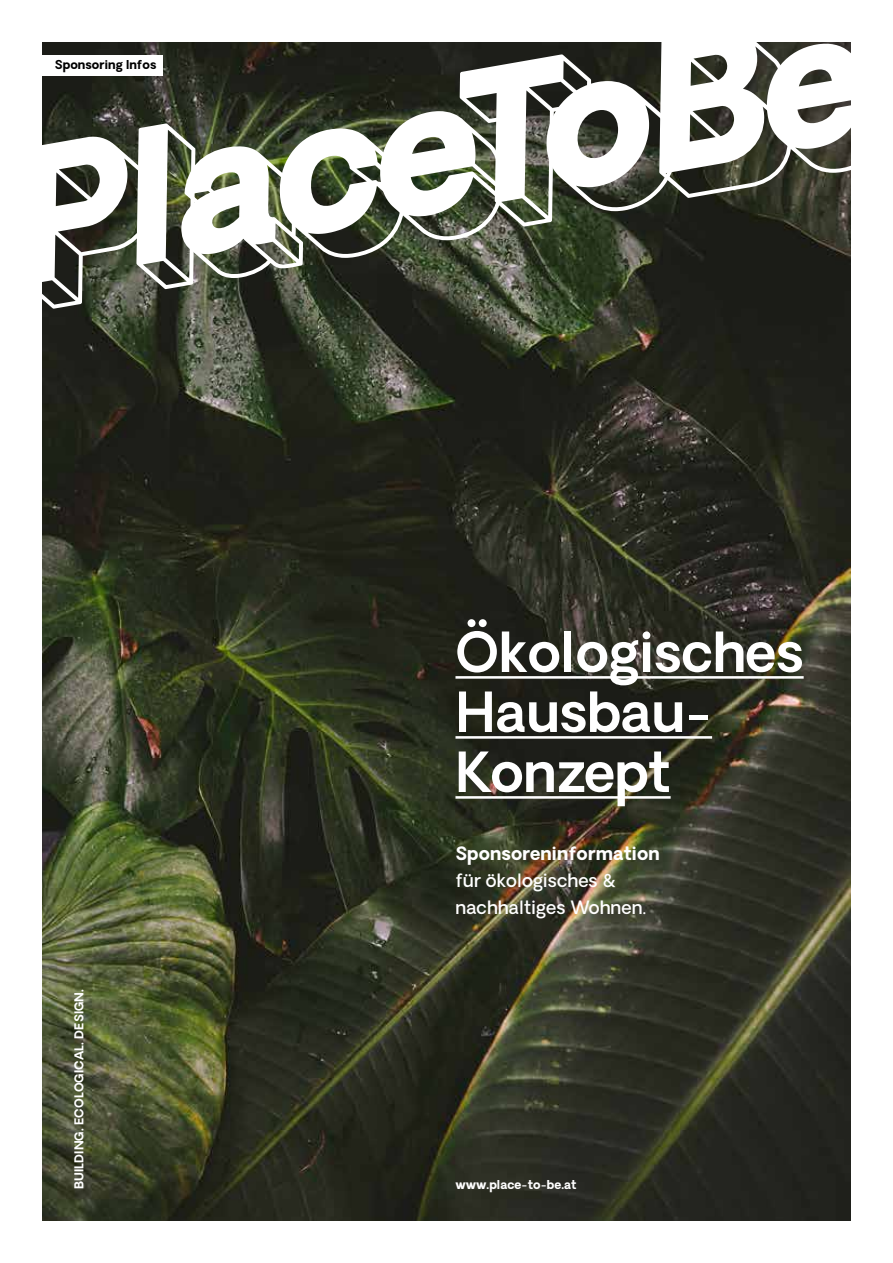
<style>
.page{position:relative;width:893px;height:1263px;background:#fff}
.page>*{position:absolute;margin:0;border:0;box-sizing:border-box;transform-origin:0 0}
.t1{font:600 54px/60px "Oakes Grotesk";color:#fff}
.t2{font:500 18px/27px "Oakes Grotesk";letter-spacing:.01em;color:#fff}
.t3{font:700 18px "Oakes Grotesk";letter-spacing:.01em;color:#fff}
.t4{font:700 12px "Oakes Grotesk";letter-spacing:.01em;color:#fff}
.t5{font:700 12px "Oakes Grotesk";letter-spacing:.01em;color:#000}
.s1{font-weight:400}
</style>
<div class="page">
<img style="left:43px;top:309px;width:807px;height:911px">
<svg style="left:42px;top:42px;width:809px;height:267px"></svg>
<div style="left:27px;top:55px;width:136px;height:21px;background:#fff"></div>
<hr style="left:455px;top:676px;width:349px;height:3px;background:#fff">
<hr style="left:455px;top:736px;width:257px;height:3px;background:#fff">
<hr style="left:455px;top:796px;width:216px;height:3px;background:#fff">
<p class="t5" style="left:55px;top:57px;width:103px">Sponsoring Infos</p>
<p class="t4" style="left:71px;top:1189px;width:202px;rotate:-90deg">BUILDING. ECOLOGICAL. DESIGN.</p>
<h1 class="t1" style="left:455px;top:624px;width:350px">Ökologisches<br>Hausbau-<br>Konzept</h1>
<h2 class="t3" style="left:455px;top:841px;width:206px">Sponsoreninformation</h2>
<h2 class="t2" style="left:455px;top:867px;width:192px">für ökologisches &amp; nachhaltiges Wohnen<span class="s1">.</span></h2>
<p class="t4" style="left:455px;top:1176px;width:123px">www.place-to-be.at</p>
</div>
